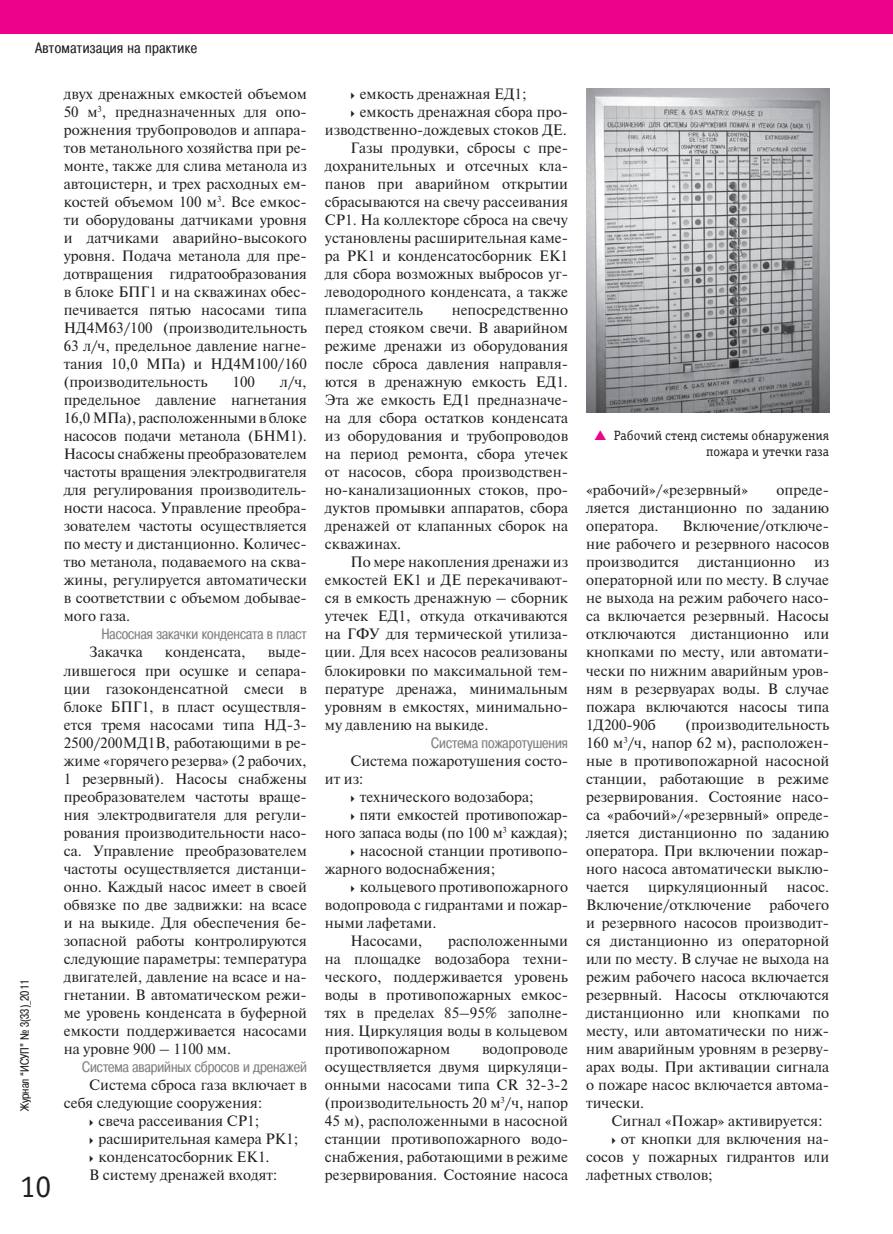
<style>
.page{position:relative;width:893px;height:1234px;background:#fff}
.page>*{position:absolute;margin:0;border:0;box-sizing:border-box;transform-origin:0 0}
.t1{font:31.5px "Officina Serif C";color:#231f20}
.t2{font:15px/18px "Newton";color:#231f20;text-align:justify}
.t3{font:15px "Pragmatica Cond C";color:#808285}
.t4{font:15px "Pragmatica Cond C";letter-spacing:.03em;color:#231f20}
.t5{font:13.5px/16.2px "Officina Serif C";color:#231f20;text-align:right}
.t6{font:12px "Pragmatica Cond C";color:#231f20}
</style>
<div class="page">
<div style="left:0;top:0;width:893px;height:34px;background:#ed028c"></div>
<img style="left:586px;top:88px;width:243px;height:324px">
<p class="t4" style="left:35px;top:39px;width:163px">Автоматизация на практике</p>
<p class="t2" style="left:64px;top:84px;width:245px">двух дренажных емкостей объемом 50 м<sup>3</sup>, предназначенных для опо&shy;рожнения трубопроводов и аппара&shy;тов метанольного хозяйства при ре&shy;монте, также для слива метанола из автоцистерн, и трех расходных ем&shy;костей объемом 100 м<sup>3</sup>. Все емкос&shy;ти оборудованы датчиками уровня и датчиками аварийно-высокого уровня. Подача метанола для пре&shy;дотвращения гидратообразования в блоке БПГ1 и на скважинах обес&shy;печивается пятью насосами типа НД4М63/100 (производительность 63 л/ч, предельное давление нагне&shy;тания 10,0 МПа) и НД4М100/160 (производительность</p>
<p class="t2" style="left:64px;top:372px;width:245px;text-indent:216px">л/ч, предельное давление нагнетания 16,0 МПа), расположенными в блоке насосов подачи метанола (БНМ1).<br>Насосы снабжены преобразователем частоты вращения электродвигателя для регулирования производитель&shy;ности насоса. Управление преобра&shy;зователем частоты осуществляется по месту и дистанционно. Количес&shy;тво метанола, подаваемого на сква&shy;жины, регулируется автоматически в соответствии с объемом добывае&shy;мого газа.</p>
<p class="t3" style="left:101px;top:625px;width:207px">Насосная закачки конденсата в пласт</p>
<p class="t2" style="left:89px;top:642px;width:55px">Закачка</p>
<p class="t2" style="left:165px;top:642px;width:83px">конденсата,</p>
<p class="t2" style="left:233px;top:372px;width:24px">100</p>
<p class="t2" style="left:64px;top:642px;width:245px;text-indent:204px">выде&shy;лившегося при осушке и сепара&shy;ции газоконденсатной смеси в блоке БПГ1, в пласт осуществля&shy;ется тремя насосами типа НД-3- 2500/200МД1В, работающими в ре&shy;жиме «горячего резерва» (2 рабочих, 1 резервный). Насосы снабжены преобразователем частоты враще&shy;ния электродвигателя для регули&shy;рования производительности насо&shy;са. Управление преобразователем частоты осуществляется дистанци&shy;онно. Каждый насос имеет в своей обвязке по две задвижки: на всасе и на выкиде. Для обеспечения бе&shy;зопасной работы контролируются следующие параметры: температура двигателей, давление на всасе и на&shy;гнетании. В автоматическом режи&shy;ме уровень конденсата в буферной емкости поддерживается насосами на уровне 900 – 1100 мм.</p>
<p class="t3" style="left:82px;top:1057px;width:226px">Система аварийных сбросов и дренажей</p>
<p class="t2" style="left:89px;top:1074px;width:219px">Система сброса газа включает в</p>
<p class="t2" style="left:64px;top:1092px;width:200px">себя следующие сооружения:</p>
<p class="t2" style="left:99px;top:1110px;width:162px">свеча рассеивания СР1;</p>
<p class="t2" style="left:99px;top:1128px;width:201px">расширительная камера РК1;</p>
<p class="t2" style="left:99px;top:1146px;width:173px">конденсатосборник ЕК1.</p>
<p class="t2" style="left:89px;top:1164px;width:189px">В систему дренажей входят:</p>
<p class="t6" style="left:18px;top:1110px;width:134px;rotate:-90deg">Журнал “ИСУП” № 3(33)_2011</p>
<h1 class="t1" style="left:20px;top:1168px;width:33px">10</h1>
<p class="t2" style="left:360px;top:84px;width:168px">емкость дренажная ЕД1;</p>
<p class="t2" style="left:360px;top:102px;width:210px">емкость дренажная сбора про-</p>
<p class="t2" style="left:325px;top:120px;width:244px">изводственно-дождевых стоков ДЕ.</p>
<p class="t2" style="left:350px;top:138px;width:219px">Газы продувки, сбросы с пре-</p>
<p class="t2" style="left:325px;top:156px;width:245px">дохранительных и отсечных кла-</p>
<p class="t2" style="left:325px;top:174px;width:245px">панов при аварийном открытии</p>
<p class="t2" style="left:325px;top:192px;width:245px">сбрасываются на свечу рассеивания</p>
<p class="t2" style="left:325px;top:210px;width:245px">СР1. На коллекторе сброса на свечу</p>
<p class="t2" style="left:325px;top:228px;width:245px">установлены расширительная каме-</p>
<p class="t2" style="left:325px;top:246px;width:245px">ра РК1 и конденсатосборник ЕК1</p>
<p class="t2" style="left:325px;top:264px;width:245px">для сбора возможных выбросов уг-</p>
<p class="t2" style="left:325px;top:282px;width:245px">леводородного конденсата, а также</p>
<p class="t2" style="left:325px;top:300px;width:100px">пламегаситель</p>
<p class="t2" style="left:325px;top:300px;width:245px;text-indent:127px">непосредственно перед стояком свечи. В аварийном режиме дренажи из оборудования после сброса давления направля&shy;ются в дренажную емкость ЕД1.<br>Эта же емкость ЕД1 предназначе&shy;на для сбора остатков конденсата из оборудования и трубопроводов на период ремонта, сбора утечек от насосов, сбора производствен&shy;но-канализационных стоков, про&shy;дуктов промывки аппаратов, сбора дренажей от клапанных сборок на скважинах.</p>
<p class="t2" style="left:325px;top:552px;width:245px;text-indent:26px">По мере накопления дренажи из емкостей ЕК1 и ДЕ перекачивают&shy;ся в емкость дренажную – сборник утечек ЕД1, откуда откачиваются на ГФУ для термической утилиза&shy;ции. Для всех насосов реализованы блокировки по максимальной тем&shy;пературе дренажа, минимальным уровням в емкостях, минимально&shy;му давлению на выкиде.</p>
<p class="t3" style="left:431px;top:733px;width:138px">Система пожаротушения</p>
<p class="t2" style="left:350px;top:750px;width:219px">Система пожаротушения состо-</p>
<p class="t2" style="left:325px;top:768px;width:40px">ит из:</p>
<p class="t2" style="left:360px;top:786px;width:176px">технического водозабора;</p>
<p class="t2" style="left:359px;top:804px;width:210px">пяти емкостей противопожар-</p>
<p class="t2" style="left:325px;top:822px;width:244px">ного запаса воды (по 100 м<sup>3</sup> каждая);</p>
<p class="t2" style="left:360px;top:840px;width:210px">насосной станции противопо-</p>
<p class="t2" style="left:325px;top:858px;width:172px">жарного водоснабжения;</p>
<p class="t2" style="left:360px;top:876px;width:210px">кольцевого противопожарного</p>
<p class="t2" style="left:325px;top:894px;width:245px">водопровода с гидрантами и пожар-</p>
<p class="t2" style="left:325px;top:912px;width:113px">ными лафетами.</p>
<p class="t2" style="left:350px;top:930px;width:74px">Насосами,</p>
<p class="t2" style="left:325px;top:930px;width:245px;text-indent:123px">расположенными на площадке водозабора техни&shy;ческого, поддерживается уровень воды в противопожарных емкос&shy;тях в пределах 85–95% заполне&shy;ния. Циркуляция воды в кольцевом противопожарном</p>
<p class="t2" style="left:325px;top:1038px;width:245px;text-indent:157px">водопроводе осуществляется двумя циркуляци&shy;онными насосами типа CR 32-3-2 (производительность 20 м<sup>3</sup>/ч, напор 45 м), расположенными в насосной станции противопожарного водо&shy;снабжения, работающими в режиме резервирования. Состояние насоса</p>
<p class="t5" style="left:614px;top:427px;width:217px">Рабочий стенд системы обнаружения пожара и утечки газа</p>
<p class="t2" style="left:586px;top:480px;width:164px">«рабочий»/«резервный»</p>
<p class="t2" style="left:586px;top:480px;width:245px;text-indent:191px">опреде&shy;ляется дистанционно по заданию оператора.</p>
<p class="t2" style="left:586px;top:516px;width:245px;text-indent:96px">Включение/отключе&shy;ние рабочего и резервного насосов производится дистанционно из операторной или по месту. В случае не выхода на режим рабочего насо&shy;са включается резервный. Насосы отключаются дистанционно или кнопками по месту, или автомати&shy;чески по нижним аварийным уров&shy;ням в резервуарах воды. В случае пожара включаются насосы типа 1Д200-90б</p>
<p class="t2" style="left:586px;top:714px;width:245px;text-indent:99px">(производительность 160 м<sup>3</sup>/ч, напор 62 м), расположен&shy;ные в противопожарной насосной станции, работающие в режиме резервирования. Состояние насо&shy;са «рабочий»/«резервный» опреде&shy;ляется дистанционно по заданию оператора. При включении пожар&shy;ного насоса автоматически выклю&shy;чается</p>
<p class="t2" style="left:648px;top:876px;width:121px">циркуляционный</p>
<p class="t2" style="left:586px;top:876px;width:245px;text-indent:201px">насос.<br>Включение/отключение рабочего и резервного насосов производит&shy;ся дистанционно из операторной или по месту. В случае не выхода на режим рабочего насоса включается резервный. Насосы отключаются дистанционно или кнопками по месту, или автоматически по ниж&shy;ним аварийным уровням в резерву&shy;арах воды. При активации сигнала о пожаре насос включается автома&shy;тически.</p>
<p class="t2" style="left:612px;top:1110px;width:212px">Сигнал «Пожар» активируется:</p>
<p class="t2" style="left:621px;top:1128px;width:210px">от кнопки для включения на-</p>
<p class="t2" style="left:586px;top:1146px;width:245px">сосов у пожарных гидрантов или</p>
<p class="t2" style="left:586px;top:1164px;width:128px">лафетных стволов;</p>
</div>
